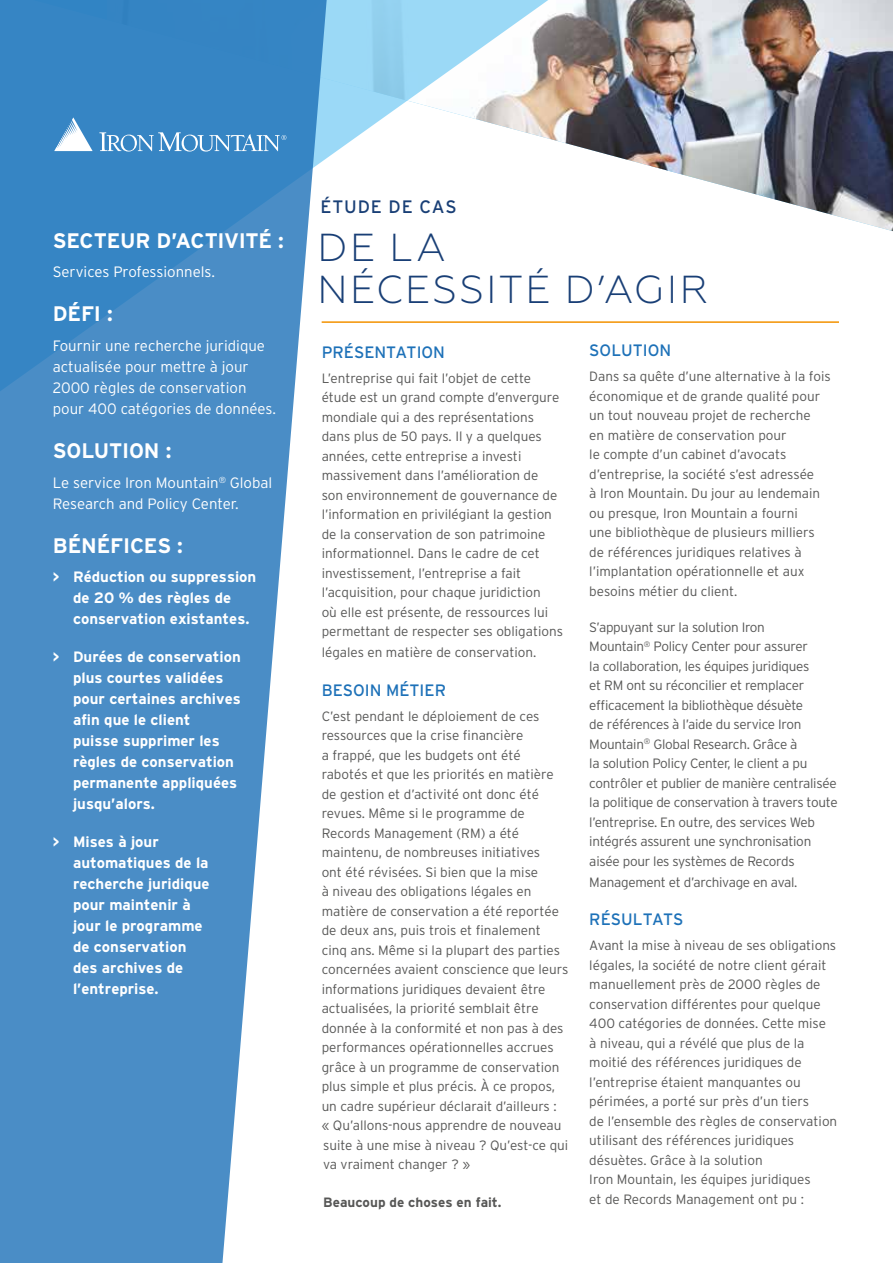
<style>
.page{position:relative;width:893px;height:1263px;background:#fff}
.page>*{position:absolute;margin:0;border:0;box-sizing:border-box;transform-origin:0 0}
.t1{font:300 39px/42px "Geometria";letter-spacing:.06em;color:#193f76}
.t2{font:700 21px "Interstate";letter-spacing:-.01em;color:#fff}
.t3{font:18px "Interstate";letter-spacing:.05em;color:#193f76}
.t4{font:16.5px "Interstate";color:#1d71b8}
.t5{font:700 15px/21px "Interstate";color:#fff}
.t6{font:300 15px/21px "Interstate";color:#fff}
.t7{font:300 13.5px/19.5px "Interstate";color:#575756}
.t8{font:300 13.5px/19.5px "Interstate";letter-spacing:-.02em;color:#575756}
.t9{font:700 13.5px "Interstate";color:#575756}
</style>
<div class="page">
<img style="left:590px;top:0;width:303px;height:232px">
<svg style="left:328px;top:0;width:262px;height:157px"></svg>
<svg style="left:0;top:0;width:328px;height:1263px;fill:#4a8dc6"></svg>
<hr style="left:322px;top:321px;width:517px;height:2px;background:#f39200">
<svg style="left:54px;top:117px;width:39px;height:34px"></svg>
<svg style="left:99px;top:132px;width:187px;height:20px;background:#64a0d1"></svg>
<h2 class="t2" style="left:53px;top:229px;width:233px">SECTEUR D’ACTIVITÉ :</h2>
<p class="t6" style="left:53px;top:262px;width:164px">Services Professionnels.</p>
<h2 class="t2" style="left:53px;top:302px;width:62px">DÉFI :</h2>
<p class="t6" style="left:53px;top:335px;width:225px">Fournir une recherche juridique actualisée pour mettre à jour<br>2000 règles de conservation pour 400 catégories de données.</p>
<h2 class="t2" style="left:53px;top:439px;width:120px">SOLUTION :</h2>
<p class="t6" style="left:53px;top:472px;width:221px">Le service Iron Mountain<sup>®</sup> Global<br>Research and Policy Center.</p>
<h2 class="t2" style="left:53px;top:533px;width:132px">BÉNÉFICES :</h2>
<p class="t5" style="left:73px;top:566px;width:185px;text-indent:-20px">&gt; Réduction ou suppression de 20 % des règles de conservation existantes.</p>
<p class="t5" style="left:73px;top:646px;width:169px;text-indent:-20px">&gt; Durées de conservation plus courtes validées pour certaines archives afin que le client<br>puisse supprimer les règles de conservation permanente appliquées jusqu’alors.</p>
<p class="t5" style="left:73px;top:831px;width:138px;text-indent:-20px">&gt; Mises à jour automatiques de la recherche juridique pour maintenir à jour le programme de conservation des archives de l’entreprise.</p>
<h3 class="t3" style="left:321px;top:197px;width:138px">ÉTUDE DE CAS</h3>
<h1 class="t1" style="left:318px;top:227px;width:392px">DE LA<br>NÉCESSITÉ D’AGIR</h1>
<p class="t4" style="left:322px;top:343px;width:125px">PRÉSENTATION</p>
<p class="t7" style="left:322px;top:368px;width:243px">L’entreprise qui fait l’objet de cette étude est un grand compte d’envergure mondiale qui a des représentations dans plus de 50 pays. Il y a quelques années, cette entreprise a investi massivement dans l’amélioration de son environnement de gouvernance de l’information en privilégiant la gestion de la conservation de son patrimoine informationnel. Dans le cadre de cet investissement, l’entreprise a fait l’acquisition, pour chaque juridiction<br>où elle est présente, de ressources lui permettant de respecter ses obligations</p>
<p class="t7" style="left:322px;top:642px;width:216px">légales en matière de conservation.</p>
<p class="t4" style="left:322px;top:681px;width:126px">BESOIN MÉTIER</p>
<p class="t7" style="left:322px;top:706px;width:248px">C’est pendant le déploiement de ces ressources que la crise financière<br>a frappé, que les budgets ont été rabotés et que les priorités en matière de gestion et d’activité ont donc été revues. Même si le programme de Records Management (RM) a été maintenu, de nombreuses initiatives<br>ont été révisées. Si bien que la mise<br>à niveau des obligations légales en matière de conservation a été reportée de deux ans, puis trois et finalement cinq ans. Même si la plupart des parties concernées avaient conscience que leurs informations juridiques devaient être actualisées, la priorité semblait être donnée à la conformité et non pas à des performances opérationnelles accrues grâce à un programme de conservation plus simple et plus précis. À ce propos, un cadre supérieur déclarait d’ailleurs :<br>« Qu’allons-nous apprendre de nouveau suite à une mise à niveau ? Qu’est-ce qui va vraiment changer ? »</p>
<p class="t9" style="left:323px;top:1195px;width:180px">Beaucoup de choses en fait.</p>
<p class="t4" style="left:589px;top:341px;width:83px">SOLUTION</p>
<p class="t7" style="left:589px;top:367px;width:243px">Dans sa quête d’une alternative à la fois économique et de grande qualité pour un tout nouveau projet de recherche<br>en matière de conservation pour<br>le compte d’un cabinet d’avocats d’entreprise, la société s’est adressée<br>à Iron Mountain. Du jour au lendemain ou presque, Iron Mountain a fourni<br>une bibliothèque de plusieurs milliers de références juridiques relatives à l’implantation opérationnelle et aux besoins métier du client.</p>
<p class="t8" style="left:589px;top:617px;width:250px">S’appuyant sur la solution Iron<br>Mountain<sup>®</sup> Policy Center pour assurer<br>la collaboration, les équipes juridiques<br>et RM ont su réconcilier et remplacer efficacement la bibliothèque désuète<br>de références à l’aide du service Iron Mountain<sup>®</sup> Global Research. Grâce à<br>la solution Policy Center, le client a pu contrôler et publier de manière centralisée la politique de conservation à travers toute l’entreprise. En outre, des services Web intégrés assurent une synchronisation aisée pour les systèmes de Records</p>
<p class="t8" style="left:589px;top:872px;width:210px">Management et d’archivage en aval.</p>
<p class="t4" style="left:589px;top:910px;width:96px">RÉSULTATS</p>
<p class="t7" style="left:589px;top:935px;width:249px">Avant la mise à niveau de ses obligations légales, la société de notre client gérait manuellement près de 2000 règles de conservation différentes pour quelque 400 catégories de données. Cette mise<br>à niveau, qui a révélé que plus de la moitié des références juridiques de l’entreprise étaient manquantes ou périmées, a porté sur près d’un tiers<br>de l’ensemble des règles de conservation utilisant des références juridiques désuètes. Grâce à la solution<br>Iron Mountain, les équipes juridiques<br>et de Records Management ont pu :</p>
</div>
